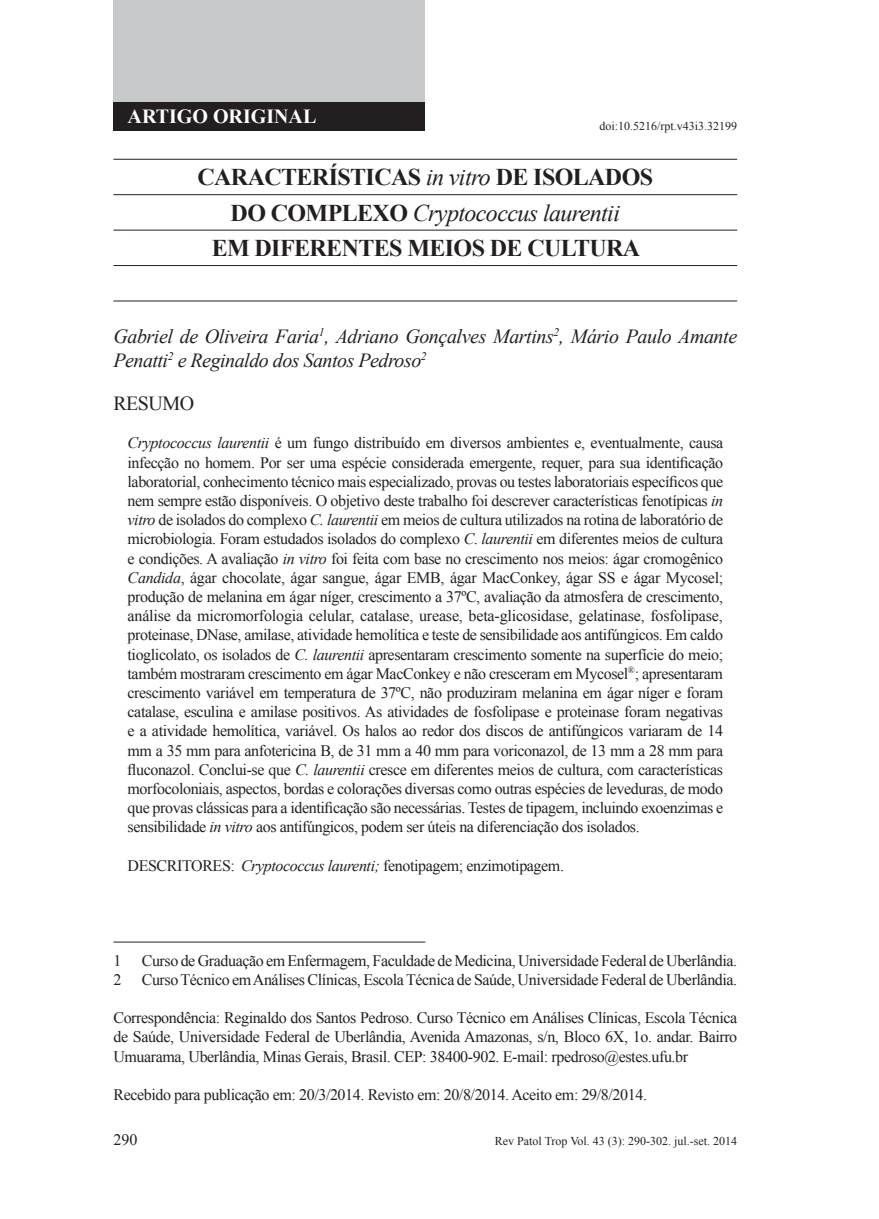
<style>
.page{position:relative;width:879px;height:1219px;background:#fff}
.page>*{position:absolute;margin:0;border:0;box-sizing:border-box;transform-origin:0 0}
.t1{font:700 24px/35.4px "Times New Roman";letter-spacing:-.025em;color:#231f20;text-align:center}
.t2{font:italic 20px/24px "Times New Roman";letter-spacing:-.02em;color:#231f20}
.t3{font:700 20px "Times New Roman";color:#fff}
.t4{font:20px "Times New Roman";letter-spacing:-.025em;color:#231f20}
.t5{font:16px/19.2px "Times New Roman";letter-spacing:-.025em;color:#231f20;text-align:justify}
.t6{font:12px "Times New Roman";color:#231f20}
.s1{font-weight:400;font-style:italic}
.s2{font-style:italic}
</style>
<div class="page">
<div style="left:113px;top:0;width:312px;height:102px;background:#c7c8ca"></div>
<div style="left:113px;top:102px;width:312px;height:28px;background:#231f20"></div>
<hr style="left:113px;top:159px;width:624px;height:1px;background:#231f20">
<hr style="left:113px;top:194px;width:624px;height:1px;background:#231f20">
<hr style="left:113px;top:230px;width:624px;height:1px;background:#231f20">
<hr style="left:113px;top:265px;width:624px;height:1px;background:#231f20">
<hr style="left:113px;top:300px;width:624px;height:1px;background:#231f20">
<hr style="left:113px;top:942px;width:312px;height:1px;background:#231f20">
<p class="t3" style="left:128px;top:102px;width:190px">ARTIGO ORIGINAL</p>
<p class="t6" style="left:599px;top:118px;width:139px">doi:10.5216/rpt.v43i3.32199</p>
<h1 class="t1" style="left:197px;top:159px;width:457px">CARACTERÍSTICAS <span class="s1">in vitro</span> DE ISOLADOS<br>DO COMPLEXO <span class="s1">Cryptococcus laurentii<br></span>EM DIFERENTES MEIOS DE CULTURA</h1>
<p class="t2" style="left:113px;top:324px;width:625px">Gabriel de Oliveira Faria<sup>1</sup>, Adriano Gonçalves Martins<sup>2</sup>, Mário Paulo Amante<br>Penatti<sup>2</sup> e Reginaldo dos Santos Pedroso<sup>2</sup></p>
<p class="t4" style="left:113px;top:390px;width:82px">RESUMO</p>
<p class="t5" style="left:128px;top:433px;width:597px"><span class="s2">Cryptococcus laurentii</span> é um fungo distribuído em diversos ambientes e, eventualmente, causa infecção no homem. Por ser uma espécie considerada emergente, requer, para sua identificação laboratorial, conhecimento técnico mais especializado, provas ou testes laboratoriais específicos que nem sempre estão disponíveis. O objetivo deste trabalho foi descrever características fenotípicas <span class="s2">in vitro</span> de isolados do complexo <span class="s2">C. laurentii</span> em meios de cultura utilizados na rotina de laboratório de microbiologia. Foram estudados isolados do complexo <span class="s2">C</span>. <span class="s2">laurentii</span> em diferentes meios de cultura e condições. A avaliação <span class="s2">in vitro</span> foi feita com base no crescimento nos meios: ágar cromogênico <span class="s2">Candida</span>, ágar chocolate, ágar sangue, ágar EMB, ágar MacConkey, ágar SS e ágar Mycosel; produção de melanina em ágar níger, crescimento a 37ºC, avaliação da atmosfera de crescimento, análise da micromorfologia celular, catalase, urease, beta-glicosidase, gelatinase, fosfolipase, proteinase, DNase, amilase, atividade hemolítica e teste de sensibilidade aos antifúngicos. Em caldo tioglicolato, os isolados de <span class="s2">C. laurentii</span> apresentaram crescimento somente na superfície do meio; também mostraram crescimento em ágar MacConkey e não cresceram em Mycosel<sup>®</sup>; apresentaram crescimento variável em temperatura de 37ºC, não produziram melanina em ágar níger e foram catalase, esculina e amilase positivos. As atividades de fosfolipase e proteinase foram negativas e a atividade hemolítica, variável. Os halos ao redor dos discos de antifúngicos variaram de 14 mm a 35 mm para anfotericina B, de 31 mm a 40 mm para voriconazol, de 13 mm a 28 mm para fluconazol. Conclui-se que <span class="s2">C. laurentii</span> cresce em diferentes meios de cultura, com características morfocoloniais, aspectos, bordas e colorações diversas como outras espécies de leveduras, de modo que provas clássicas para a identificação são necessárias. Testes de tipagem, incluindo exoenzimas e sensibilidade <span class="s2">in vitro</span> aos antifúngicos, podem ser úteis na diferenciação dos isolados.</p>
<p class="t5" style="left:128px;top:856px;width:438px">DESCRITORES: <span class="s2">Cryptococcus laurenti;</span> fenotipagem; enzimotipagem.</p>
<p class="t5" style="left:113px;top:950px;width:9px">1</p>
<p class="t5" style="left:142px;top:950px;width:597px">Curso de Graduação em Enfermagem, Faculdade de Medicina, Universidade Federal de Uberlândia.</p>
<p class="t5" style="left:113px;top:969px;width:9px">2</p>
<p class="t5" style="left:142px;top:969px;width:597px">Curso Técnico em Análises Clínicas, Escola Técnica de Saúde, Universidade Federal de Uberlândia.</p>
<p class="t5" style="left:113px;top:1008px;width:625px">Correspondência: Reginaldo dos Santos Pedroso. Curso Técnico em Análises Clínicas, Escola Técnica de Saúde, Universidade Federal de Uberlândia, Avenida Amazonas, s/n, Bloco 6X, 1o. andar. Bairro Umuarama, Uberlândia, Minas Gerais, Brasil. CEP: 38400-902. E-mail: rpedroso@estes.ufu.br</p>
<p class="t5" style="left:113px;top:1085px;width:535px">Recebido para publicação em: 20/3/2014. Revisto em: 20/8/2014. Aceito em: 29/8/2014.</p>
<p class="t5" style="left:113px;top:1130px;width:25px">290</p>
<p class="t6" style="left:495px;top:1133px;width:244px">Rev Patol Trop Vol. 43 (3): 290-302. jul.-set. 2014</p>
</div>
